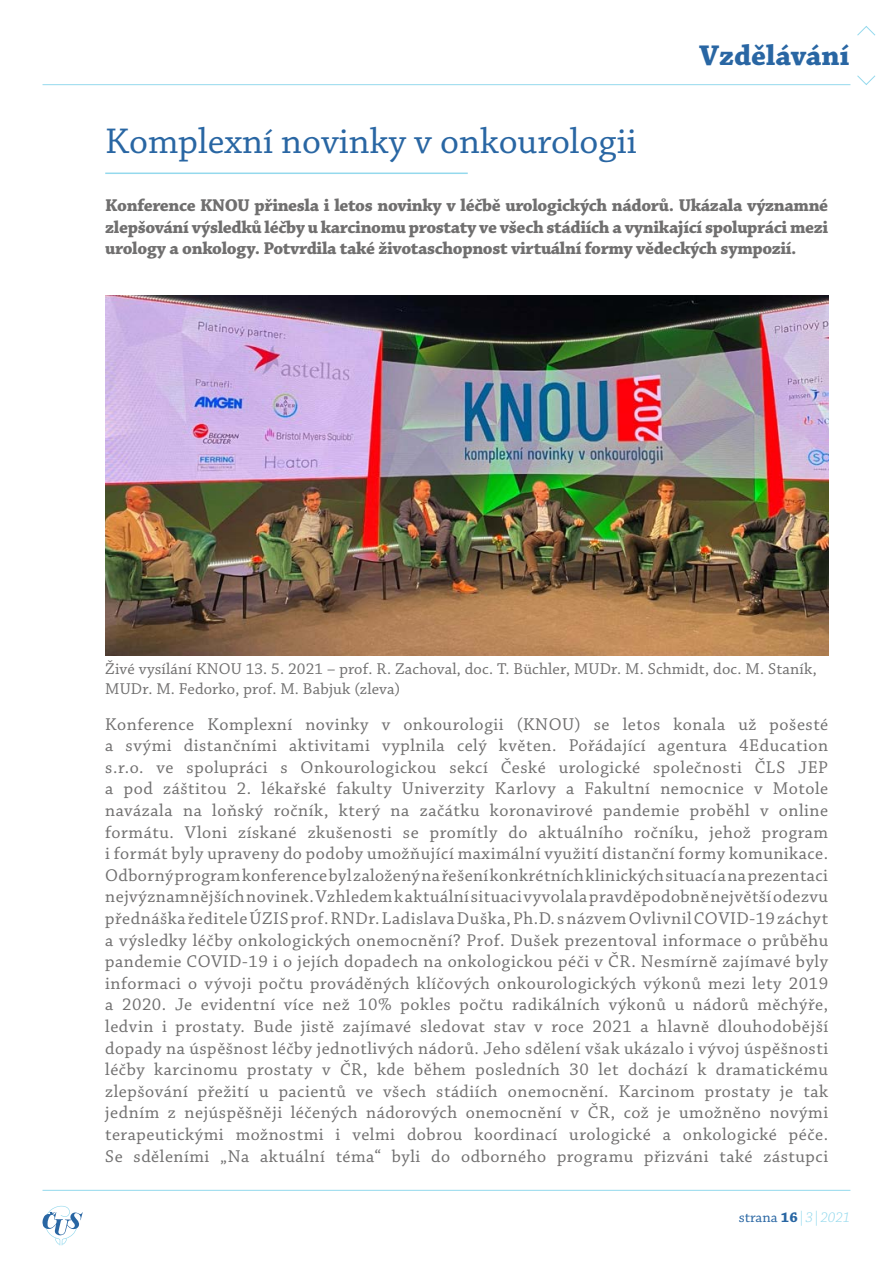
<style>
.page{position:relative;width:893px;height:1263px;background:#fff}
.page>*{position:absolute;margin:0;border:0;box-sizing:border-box;transform-origin:0 0}
.t1{font:37.5px "Chaparral Pro";color:#2966a3}
.t2{font:700 30px "Chaparral Pro";color:#2966a3}
.t3{font:18px/21.6px "Chaparral Pro";letter-spacing:.03em;color:#706f6f;text-align:justify}
.t4{font:700 18px/21.6px "Chaparral Pro";letter-spacing:-.02em;color:#706f6f;text-align:justify}
.t5{font:16.5px/19.8px "Chaparral Pro";letter-spacing:.01em;color:#706f6f}
.t6{font:italic 300 15px "Chaparral Pro";color:#94d9ed}
.s1{font-weight:400;font-style:normal;color:#2966a3}
.s2{font-weight:700;font-style:normal;color:#2966a3}
</style>
<div class="page">
<hr style="left:43px;top:1190px;width:807px;height:1px;background:#94d9ed">
<svg style="left:42px;top:1205px;width:41px;height:40px"></svg>
<hr style="left:43px;top:84px;width:807px;height:1px;background:#94d9ed">
<svg style="left:857px;top:26px;width:19px;height:10px"></svg>
<svg style="left:857px;top:75px;width:19px;height:10px"></svg>
<hr style="left:105px;top:173px;width:363px;height:1px;background:#94d9ed">
<img style="left:105px;top:296px;width:723px;height:360px">
<h2 class="t2" style="left:699px;top:38px;width:152px">Vzdělávání</h2>
<h1 class="t1" style="left:105px;top:121px;width:533px">Komplexní novinky v onkourologii</h1>
<p class="t4" style="left:105px;top:195px;width:724px">Konference KNOU přinesla i letos novinky v léčbě urologických nádorů. Ukázala významné zlepšování výsledků léčby u karcinomu prostaty ve všech stádiích a vynikající spolupráci mezi urology a onkology. Potvrdila také životaschopnost virtuální formy vědeckých sympozií.</p>
<p class="t5" style="left:105px;top:660px;width:713px">Živé vysílání KNOU 13. 5. 2021 – prof. R. Zachoval, doc. T. Büchler, MUDr. M. Schmidt, doc. M. Staník,<br>MUDr. M. Fedorko, prof. M. Babjuk (zleva)</p>
<p class="t3" style="left:105px;top:714px;width:724px">Konference Komplexní novinky v onkourologii (KNOU) se letos konala už pošesté a svými distančními aktivitami vyplnila celý květen. Pořádající agentura 4Education s.r.o. ve spolupráci s Onkourologickou sekcí České urologické společnosti ČLS JEP a pod záštitou 2. lékařské fakulty Univerzity Karlovy a Fakultní nemocnice v Motole navázala na loňský ročník, který na začátku koronavirové pandemie proběhl v online formátu. Vloni získané zkušenosti se promítly do aktuálního ročníku, jehož program i formát byly upraveny do podoby umožňující maximální využití distanční formy komunikace.<br>Odborný program konference byl založený na řešení konkrétních klinických situací a na prezentaci nejvýznamnějších novinek. Vzhledem k aktuální situaci vyvolala pravděpodobně největší odezvu přednáška ředitele ÚZIS prof. RNDr. Ladislava Duška, Ph.D. s názvem Ovlivnil COVID-19 záchyt a výsledky léčby onkologických onemocnění? Prof. Dušek prezentoval informace o průběhu pandemie COVID-19 i o jejích dopadech na onkologickou péči v ČR. Nesmírně zajímavé byly informaci o vývoji počtu prováděných klíčových onkourologických výkonů mezi lety 2019 a 2020. Je evidentní více než 10% pokles počtu radikálních výkonů u nádorů měchýře, ledvin i prostaty. Bude jistě zajímavé sledovat stav v roce 2021 a hlavně dlouhodobější dopady na úspěšnost léčby jednotlivých nádorů. Jeho sdělení však ukázalo i vývoj úspěšnosti léčby karcinomu prostaty v ČR, kde během posledních 30 let dochází k dramatickému zlepšování přežití u pacientů ve všech stádiích onemocnění. Karcinom prostaty je tak jedním z nejúspěšněji léčených nádorových onemocnění v ČR, což je umožněno novými terapeutickými možnostmi i velmi dobrou koordinací urologické a onkologické péče.<br>Se sděleními „Na aktuální téma“ byli do odborného programu přizváni také zástupci</p>
<p class="t6" style="left:739px;top:1209px;width:113px"><span class="s1">strana</span> <span class="s2">16</span>|3|2021</p>
</div>
